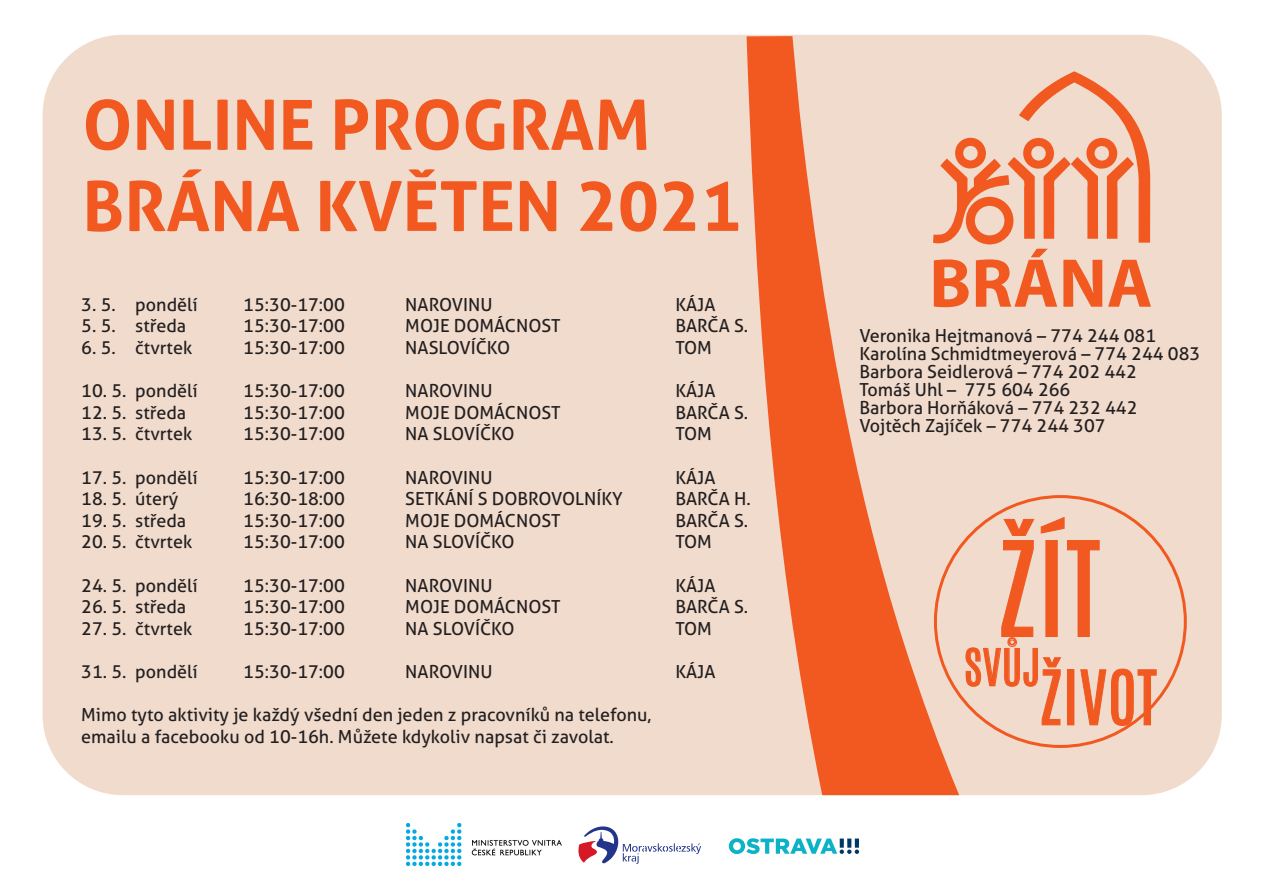
<style>
.page{position:relative;width:1263px;height:893px;background:#fff}
.page>*{position:absolute;margin:0;border:0;box-sizing:border-box;transform-origin:0 0}
.t1{font:111.75px "Antonio";color:#f15921}
.t2{font:700 69.6px "Myriad Pro";color:#f15921}
.t3{font:700 69px/81.3px "Aller";color:#f15921}
.t4{font:64.05px "Antonio";color:#f15921}
.t5{font:43.5px "Antonio";color:#f15921}
.t6{font:18px/18px "Aller";color:#231f20}
</style>
<div class="page">
<div style="left:43px;top:35px;width:1179px;height:760px;background:#f0dbcc;border-radius:80px"></div>
<svg style="left:729px;top:838px;width:130px;height:16px"></svg>
<svg style="left:578px;top:826px;width:123px;height:38px"></svg>
<img style="left:407px;top:823px;width:154px;height:43px">
<svg style="left:959px;top:71px;width:191px;height:173px"></svg>
<svg style="left:966px;top:517px;width:190px;height:209px"></svg>
<svg style="left:746px;top:36px;width:213px;height:759px"></svg>
<h3 class="t3" style="left:82px;top:84px;width:661px">ONLINE PROGRAM<br>BRÁNA KVĚTEN 2021</h3>
<p class="t6" style="left:81px;top:295px;width:118px">3. 5. pondělí</p>
<p class="t6" style="left:243px;top:295px;width:103px">15:30-17:00</p>
<p class="t6" style="left:405px;top:295px;width:89px">NAROVINU</p>
<p class="t6" style="left:675px;top:295px;width:42px">KÁJA</p>
<p class="t6" style="left:81px;top:317px;width:106px">5. 5. středa</p>
<p class="t6" style="left:243px;top:317px;width:103px">15:30-17:00</p>
<p class="t6" style="left:405px;top:317px;width:157px">MOJE DOMÁCNOST</p>
<p class="t6" style="left:675px;top:317px;width:74px">BARČA S.</p>
<p class="t6" style="left:81px;top:339px;width:113px">6. 5. čtvrtek</p>
<p class="t6" style="left:243px;top:339px;width:103px">15:30-17:00</p>
<p class="t6" style="left:405px;top:339px;width:107px">NASLOVÍČKO</p>
<p class="t6" style="left:675px;top:339px;width:38px">TOM</p>
<p class="t6" style="left:81px;top:382px;width:118px">10. 5. pondělí</p>
<p class="t6" style="left:243px;top:382px;width:103px">15:30-17:00</p>
<p class="t6" style="left:405px;top:382px;width:89px">NAROVINU</p>
<p class="t6" style="left:675px;top:382px;width:42px">KÁJA</p>
<p class="t6" style="left:81px;top:403px;width:106px">12. 5. středa</p>
<p class="t6" style="left:243px;top:403px;width:103px">15:30-17:00</p>
<p class="t6" style="left:405px;top:403px;width:157px">MOJE DOMÁCNOST</p>
<p class="t6" style="left:675px;top:403px;width:74px">BARČA S.</p>
<p class="t6" style="left:81px;top:425px;width:113px">13. 5. čtvrtek</p>
<p class="t6" style="left:243px;top:425px;width:103px">15:30-17:00</p>
<p class="t6" style="left:405px;top:425px;width:111px">NA SLOVÍČKO</p>
<p class="t6" style="left:675px;top:425px;width:38px">TOM</p>
<p class="t6" style="left:81px;top:468px;width:118px">17. 5. pondělí</p>
<p class="t6" style="left:243px;top:468px;width:103px">15:30-17:00</p>
<p class="t6" style="left:405px;top:468px;width:89px">NAROVINU</p>
<p class="t6" style="left:675px;top:468px;width:42px">KÁJA</p>
<p class="t6" style="left:81px;top:490px;width:99px">18. 5. úterý</p>
<p class="t6" style="left:243px;top:490px;width:103px">16:30-18:00</p>
<p class="t6" style="left:405px;top:490px;width:219px">SETKÁNÍ S DOBROVOLNÍKY</p>
<p class="t6" style="left:675px;top:490px;width:77px">BARČA H.</p>
<p class="t6" style="left:81px;top:511px;width:106px">19. 5. středa</p>
<p class="t6" style="left:243px;top:511px;width:103px">15:30-17:00</p>
<p class="t6" style="left:405px;top:511px;width:157px">MOJE DOMÁCNOST</p>
<p class="t6" style="left:675px;top:511px;width:74px">BARČA S.</p>
<p class="t6" style="left:81px;top:533px;width:113px">20. 5. čtvrtek</p>
<p class="t6" style="left:243px;top:533px;width:103px">15:30-17:00</p>
<p class="t6" style="left:405px;top:533px;width:111px">NA SLOVÍČKO</p>
<p class="t6" style="left:675px;top:533px;width:38px">TOM</p>
<p class="t6" style="left:81px;top:576px;width:118px">24. 5. pondělí</p>
<p class="t6" style="left:243px;top:576px;width:103px">15:30-17:00</p>
<p class="t6" style="left:405px;top:576px;width:89px">NAROVINU</p>
<p class="t6" style="left:675px;top:576px;width:42px">KÁJA</p>
<p class="t6" style="left:81px;top:598px;width:106px">26. 5. středa</p>
<p class="t6" style="left:243px;top:598px;width:103px">15:30-17:00</p>
<p class="t6" style="left:405px;top:598px;width:157px">MOJE DOMÁCNOST</p>
<p class="t6" style="left:675px;top:598px;width:74px">BARČA S.</p>
<p class="t6" style="left:81px;top:619px;width:113px">27. 5. čtvrtek</p>
<p class="t6" style="left:243px;top:619px;width:103px">15:30-17:00</p>
<p class="t6" style="left:405px;top:619px;width:111px">NA SLOVÍČKO</p>
<p class="t6" style="left:675px;top:619px;width:38px">TOM</p>
<p class="t6" style="left:81px;top:663px;width:118px">31. 5. pondělí</p>
<p class="t6" style="left:243px;top:663px;width:103px">15:30-17:00</p>
<p class="t6" style="left:405px;top:663px;width:89px">NAROVINU</p>
<p class="t6" style="left:675px;top:663px;width:42px">KÁJA</p>
<p class="t6" style="left:81px;top:704px;width:572px;line-height:21.6px">Mimo tyto aktivity je každý všední den jeden z pracovníků na telefonu, emailu a facebooku od 10-16h. Můžete kdykoliv napsat či zavolat.</p>
<h2 class="t2" style="left:929px;top:238px;width:225px">BRÁNA</h2>
<p class="t6" style="left:859px;top:326px;width:342px">Veronika Hejtmanová – 774 244 081<br>Karolína Schmidtmeyerová – 774 244 083<br>Barbora Seidlerová – 774 202 442<br>Tomáš Uhl – 775 604 266<br>Barbora Horňáková – 774 232 442<br>Vojtěch Zajíček – 774 244 307</p>
<h1 class="t1" style="left:995px;top:506px;width:107px">ŽÍT</h1>
<h3 class="t5" style="left:964px;top:635px;width:78px">SVŮJ</h3>
<h3 class="t4" style="left:1038px;top:650px;width:120px">ŽIVOT</h3>
</div>
